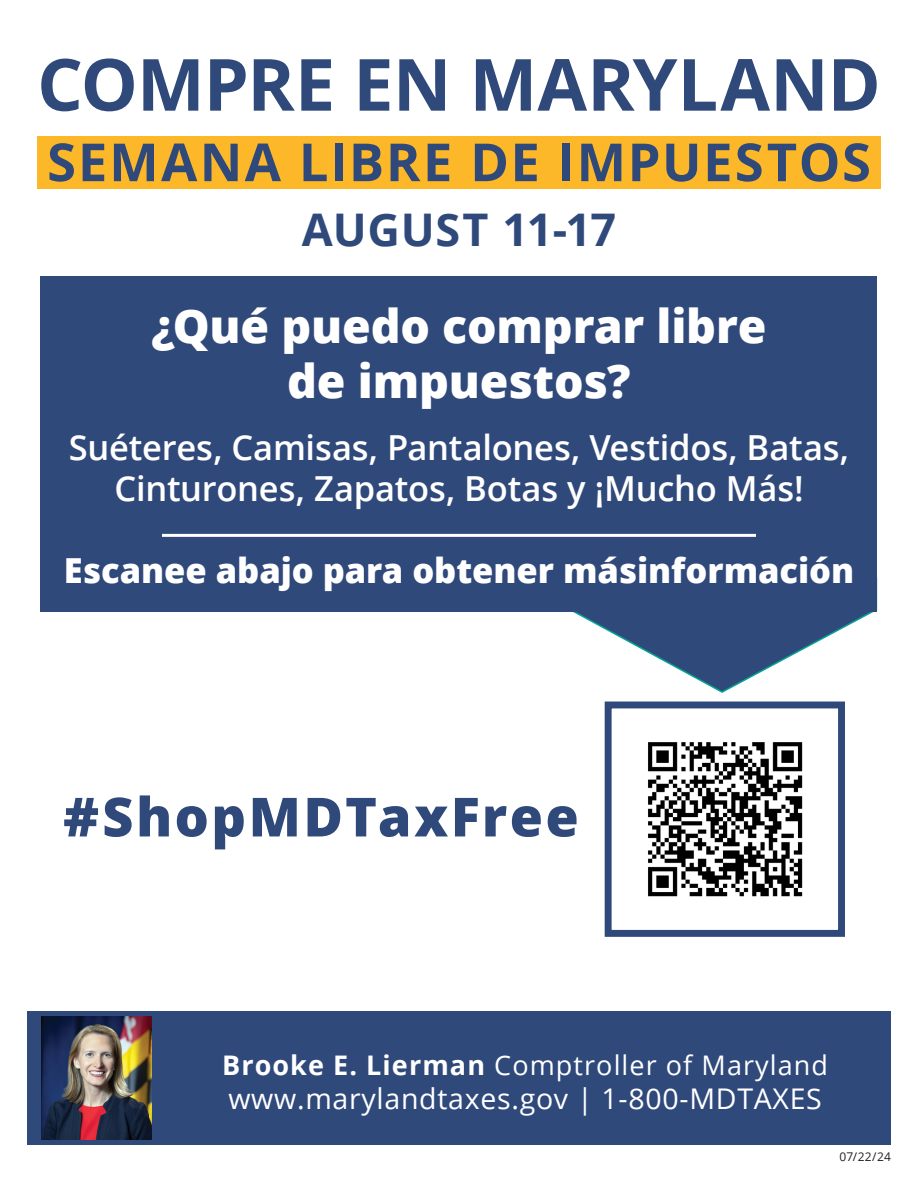
<style>
.page{position:relative;width:918px;height:1188px;background:#fff}
.page>*{position:absolute;margin:0;border:0;box-sizing:border-box;transform-origin:0 0}
.t1{font:700 72px "Open Sans";letter-spacing:-.01em;color:#30497b}
.t2{font:800 54px "Open Sans";letter-spacing:.045em;color:#30497b}
.t3{font:700 52.5px "Open Sans";letter-spacing:.03em;color:#30497b}
.t4{font:800 46.5px/55.8px "Open Sans";letter-spacing:-.005em;color:#fff;text-align:center}
.t5{font:700 45px "Open Sans";letter-spacing:.015em;color:#30497b}
.t6{font:600 34.5px/41.4px "Open Sans";letter-spacing:-.005em;color:#fff;text-align:center}
.t7{font:800 34.5px "Open Sans";color:#fff}
.P1_body{font:28.5px "Open Sans";letter-spacing:.025em;color:#fff}
.P1_body-2{font:27px "Open Sans";letter-spacing:.04em;color:#fff}
.t8{font:12px "Open Sans";color:#231f20}
.s1{font-weight:700}
</style>
<div class="page">
<svg style="left:569px;top:611px;width:308px;height:82px"></svg>
<div style="left:40px;top:276px;width:838px;height:335px;background:#30497b"></div>
<img style="left:648px;top:742px;width:155px;height:155px">
<div style="left:605px;top:702px;width:240px;height:235px;border:7px solid #30497b"></div>
<hr style="left:162px;top:534px;width:594px;height:3px;background:#fff">
<div style="left:27px;top:1011px;width:864px;height:133px;background:#30497b"></div>
<img style="left:41px;top:1017px;width:110px;height:123px">
<div style="left:37px;top:136px;width:844px;height:53px;background:#fcb828"></div>
<h1 class="t1" style="left:37px;top:34px;width:845px">COMPRE EN MARYLAND</h1>
<h1 class="t3" style="left:47px;top:125px;width:825px">SEMANA LIBRE DE IMPUESTOS</h1>
<h1 class="t5" style="left:302px;top:198px;width:316px">AUGUST 11-17</h1>
<h2 class="t4" style="left:151px;top:295px;width:617px">¿Qué puedo comprar libre de impuestos?</h2>
<p class="t6" style="left:69px;top:426px;width:782px">Suéteres, Camisas, Pantalones, Vestidos, Batas,<br>Cinturones, Zapatos, Botas y ¡Mucho Más!</p>
<p class="t7" style="left:64px;top:544px;width:792px">Escanee abajo para obtener másinformación</p>
<p class="t2" style="left:63px;top:776px;width:517px">#ShopMDTaxFree</p>
<p class="P1_body-2" style="left:222px;top:1046px;width:608px"><span class="s1">Brooke E. Lierman</span> Comptroller of Maryland</p>
<p class="P1_body" style="left:228px;top:1079px;width:595px">www.marylandtaxes.gov | 1-800-MDTAXES</p>
<p class="t8" style="left:840px;top:1148px;width:53px">07/22/24</p>
</div>
